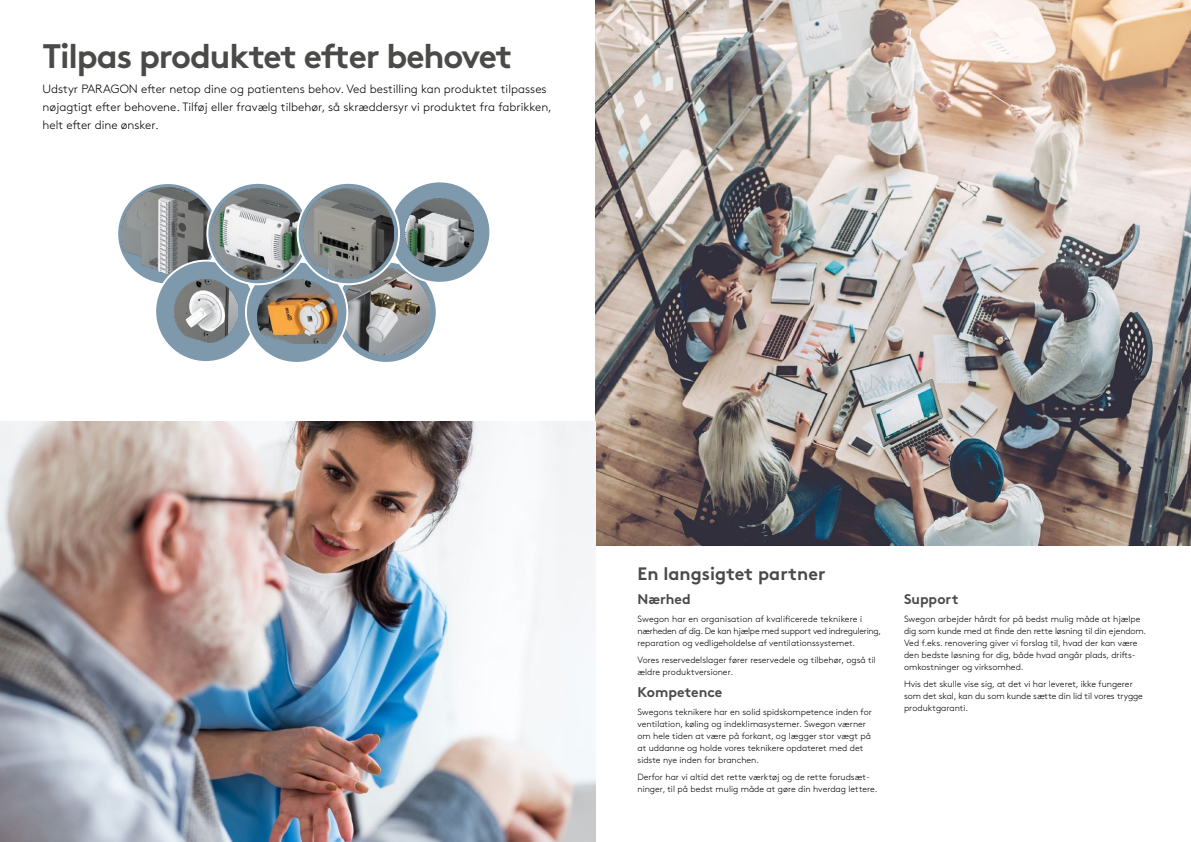
<style>
.page{position:relative;width:1191px;height:842px;background:#fff}
.page>*{position:absolute;margin:0;border:0;box-sizing:border-box;transform-origin:0 0}
.t1{font:700 34px "Swegon Brown";letter-spacing:-.035em;color:#4a4a49}
.t2{font:700 18px "Swegon Brown";color:#4a4a49}
.t3{font:700 14px "Swegon Brown";color:#4a4a49}
.t4{font:300 12px/18px "Swegon Brown";color:#000}
.t5{font:300 9px/12px "Swegon Brown";color:#000}
</style>
<div class="page">
<svg style="left:335px;top:261px;width:102px;height:102px"></svg>
<img style="left:343px;top:268px;width:86px;height:87px">
<svg style="left:117px;top:183px;width:102px;height:101px"></svg>
<img style="left:121px;top:188px;width:92px;height:90px">
<div style="left:155px;top:261px;width:102px;height:101px;background:#7e99ac;border-radius:50%"></div>
<div style="left:246px;top:261px;width:101px;height:102px;background:#7e99ac;border-radius:50%"></div>
<div style="left:245px;top:261px;width:103px;height:103px;border:2px solid #fff;border-radius:50%"></div>
<div style="left:389px;top:181px;width:101px;height:102px;background:#7e99ac;border-radius:50%"></div>
<svg style="left:207px;top:183px;width:102px;height:101px"></svg>
<img style="left:595px;top:0;width:596px;height:545px">
<img style="left:405px;top:199px;width:68px;height:68px">
<img style="left:213px;top:188px;width:180px;height:92px">
<img style="left:174px;top:279px;width:63px;height:63px">
<img style="left:257px;top:278px;width:79px;height:65px">
<svg style="left:298px;top:183px;width:101px;height:101px;background:#7c8182"></svg>
<div style="left:297px;top:182px;width:103px;height:103px;border:2px solid #fff;border-radius:50%"></div>
<img style="left:0;top:422px;width:595px;height:420px">
<h1 class="t1" style="left:43px;top:29px;width:471px">Tilpas produktet efter behovet</h1>
<h3 class="t4" style="left:43px;top:79px;width:511px">Udstyr PARAGON efter netop dine og patientens behov. Ved bestilling kan produktet tilpasses nøjagtigt efter behovene. Tilføj eller fravælg tilbehør, så skræddersyr vi produktet fra fabrikken, helt efter dine ønsker.</h3>
<h2 class="t2" style="left:637px;top:559px;width:189px">En langsigtet partner</h2>
<h3 class="t3" style="left:637px;top:588px;width:55px">Nærhed</h3>
<p class="t5" style="left:637px;top:612px;width:245px">Swegon har en organisation af kvalificerede teknikere i nærheden af dig. De kan hjælpe med support ved indregulering, reparation og vedligeholdelse af ventilationssystemet.</p>
<p class="t5" style="left:637px;top:654px;width:240px">Vores reservedelslager fører reservedele og tilbehør, også til ældre produktversioner.</p>
<h3 class="t3" style="left:637px;top:681px;width:86px">Kompetence</h3>
<p class="t5" style="left:637px;top:705px;width:236px">Swegons teknikere har en solid spidskompetence inden for ventilation, køling og indeklimasystemer. Swegon værner om hele tiden at være på forkant, og lægger stor vægt på at uddanne og holde vores teknikere opdateret med det sidste nye inden for branchen.</p>
<p class="t5" style="left:637px;top:771px;width:242px">Derfor har vi altid det rette værktøj og de rette forudsæt&shy;ninger, til på bedst mulig måde at gøre din hverdag lettere.</p>
<h3 class="t3" style="left:904px;top:588px;width:56px">Support</h3>
<p class="t5" style="left:904px;top:612px;width:244px">Swegon arbejder hårdt for på bedst mulig måde at hjælpe dig som kunde med at finde den rette løsning til din ejendom.<br>Ved f.eks. renovering giver vi forslag til, hvad der kan være den bedste løsning for dig, både hvad angår plads, drifts&shy;omkostninger og virksomhed.</p>
<p class="t5" style="left:904px;top:678px;width:240px">Hvis det skulle vise sig, at det vi har leveret, ikke fungerer som det skal, kan du som kunde sætte din lid til vores trygge produktgaranti.</p>
</div>
